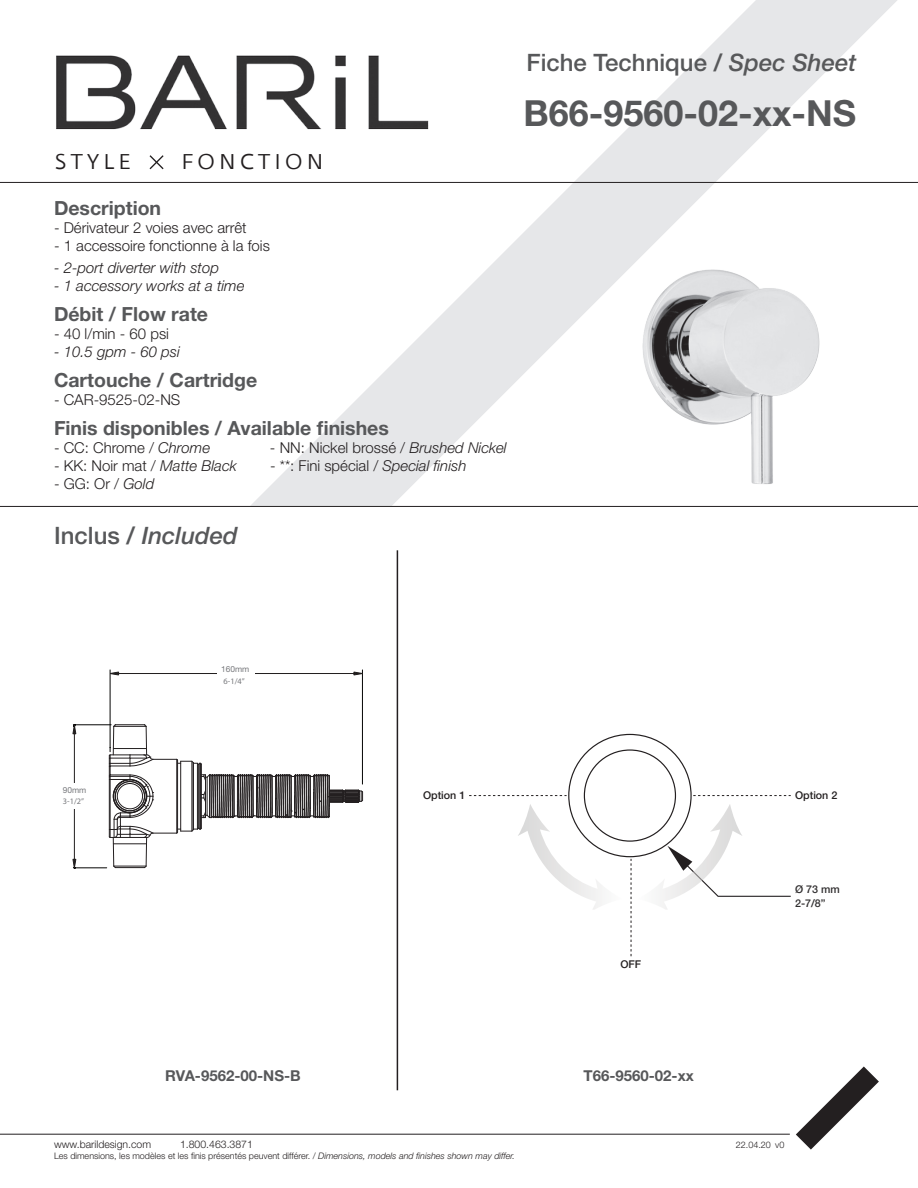
<style>
.page{position:relative;width:918px;height:1188px;background:#fff}
.page>*{position:absolute;margin:0;border:0;box-sizing:border-box;transform-origin:0 0}
.t1{font:700 36px "Helvetica Neue LT Std";color:#57585a}
.t2{font:500 24px "Helvetica Neue LT Std";color:#57585a}
.t3{font:italic 500 24px "Helvetica Neue LT Std";color:#57585a}
.t4{font:21.3px "Fedra Sans Greek Book TF";letter-spacing:.2em;color:#231f20}
.t5{font:700 19.5px "Helvetica Neue LT Std";color:#57585a}
.t6{font:300 15px "Helvetica Neue LT Std";color:#231f20}
.t7{font:italic 300 15px "Helvetica Neue LT Std";color:#231f20}
.t8{font:700 15px "Helvetica Neue LT Std";color:#57585a}
.t9{font:500 10.8px "Helvetica Neue LT Std";color:#231f20}
.t10{font:500 10.8px/14.1px "Helvetica Neue LT Std";color:#312f30}
.t11{font:300 10.5px "Helvetica Neue LT Std";color:#231f20}
.t12{font:300 9px "Helvetica Neue LT Std";color:#231f20}
.t13{font:italic 8.4px/11.9px "Helvetica Neue LT Std";color:#77787c}
.s1{font-style:italic}
.s2{font-style:normal}
</style>
<div class="page">
<svg style="left:250px;top:0;width:648px;height:506px"></svg>
<img style="left:54px;top:54px;width:378px;height:128px">
<svg style="left:148px;top:154px;width:17px;height:17px"></svg>
<hr style="left:0;top:182px;width:918px;height:1px;background:#231f20">
<hr style="left:0;top:506px;width:918px;height:1px;background:#231f20">
<hr style="left:0;top:1134px;width:790px;height:1px;background:#231f20">
<svg style="left:796px;top:1066px;width:83px;height:84px"></svg>
<img style="left:585px;top:214px;width:300px;height:293px">
<svg style="left:631px;top:859px;width:1px;height:97px"></svg>
<svg style="left:469px;top:795px;width:98px;height:1px"></svg>
<svg style="left:693px;top:795px;width:98px;height:1px"></svg>
<hr style="left:73px;top:867px;width:34px;height:1px;background:#050504">
<hr style="left:73px;top:724px;width:38px;height:1px;background:#050504">
<hr style="left:110px;top:670px;width:1px;height:78px;background:#050504">
<hr style="left:362px;top:670px;width:1px;height:114px;background:#050504">
<svg style="left:110px;top:672px;width:9px;height:4px"></svg>
<svg style="left:353px;top:672px;width:10px;height:4px"></svg>
<hr style="left:110px;top:673px;width:251px;height:1px;background:#211e1e">
<div style="left:217px;top:658px;width:38px;height:39px;background:#fff"></div>
<svg style="left:72px;top:724px;width:4px;height:10px"></svg>
<svg style="left:72px;top:859px;width:4px;height:9px"></svg>
<hr style="left:74px;top:725px;width:1px;height:142px;background:#211e1e">
<div style="left:58px;top:783px;width:33px;height:26px;background:#fff"></div>
<hr style="left:176px;top:759px;width:1px;height:74px;background:#231f20">
<hr style="left:109px;top:756px;width:1px;height:81px;background:#231f20">
<hr style="left:201px;top:764px;width:1px;height:64px;background:#231f20">
<hr style="left:200px;top:763px;width:1px;height:66px;background:#231f20">
<hr style="left:199px;top:763px;width:1px;height:66px;background:#231f20">
<hr style="left:198px;top:764px;width:1px;height:64px;background:#231f20">
<hr style="left:197px;top:763px;width:1px;height:66px;background:#231f20">
<hr style="left:192px;top:761px;width:1px;height:70px;background:#231f20">
<hr style="left:180px;top:761px;width:1px;height:70px;background:#231f20">
<hr style="left:177px;top:760px;width:1px;height:72px;background:#231f20">
<hr style="left:193px;top:762px;width:1px;height:68px;background:#231f20">
<svg style="left:108px;top:724px;width:94px;height:44px"></svg>
<svg style="left:108px;top:774px;width:256px;height:95px"></svg>
<hr style="left:397px;top:550px;width:1px;height:540px;background:#231f20">
<svg style="left:518px;top:804px;width:104px;height:105px"></svg>
<svg style="left:638px;top:804px;width:153px;height:105px"></svg>
<h2 class="t2" style="left:526px;top:48px;width:331px">Fiche Technique / <span class="s1">Spec Sheet</span></h2>
<h3 class="t4" style="left:55px;top:151px;width:77px">STYLE</h3>
<h3 class="t4" style="left:181px;top:151px;width:144px">FONCTION</h3>
<p class="t5" style="left:54px;top:196px;width:109px">Description</p>
<p class="t6" style="left:54px;top:218px;width:194px">- Dérivateur 2 voies avec arrêt</p>
<p class="t6" style="left:54px;top:236px;width:217px">- 1 accessoire fonctionne à la fois</p>
<p class="t7" style="left:54px;top:259px;width:167px">- 2-port diverter with stop</p>
<p class="t7" style="left:54px;top:277px;width:192px">- 1 accessory works at a time</p>
<p class="t5" style="left:54px;top:302px;width:156px">Débit / Flow rate</p>
<p class="t6" style="left:54px;top:325px;width:117px">- 40 l/min - 60 psi</p>
<p class="t7" style="left:54px;top:343px;width:127px">- 10.5 gpm - 60 psi</p>
<p class="t5" style="left:54px;top:368px;width:205px">Cartouche / Cartridge</p>
<p class="t6" style="left:54px;top:391px;width:128px">- CAR-9525-02-NS</p>
<p class="t5" style="left:54px;top:416px;width:336px">Finis disponibles / Available finishes</p>
<p class="t6" style="left:54px;top:439px;width:158px">- CC: Chrome / <span class="s1">Chrome</span></p>
<p class="t6" style="left:270px;top:439px;width:238px">- NN: Nickel brossé / <span class="s1">Brushed Nickel</span></p>
<p class="t6" style="left:54px;top:457px;width:184px">- KK: Noir mat / <span class="s1">Matte Black</span></p>
<p class="t6" style="left:270px;top:457px;width:198px">- **: Fini spécial / <span class="s1">Special finish</span></p>
<p class="t6" style="left:54px;top:475px;width:102px">- GG: Or / <span class="s1">Gold</span></p>
<p class="t3" style="left:54px;top:521px;width:185px"><span class="s2">Inclus /</span> Included</p>
<p class="t1" style="left:524px;top:91px;width:334px">B66-9560-02-xx-NS</p>
<p class="t13" style="left:221px;top:663px;width:30px"><span class="s2">160mm<br></span>6-1/4”</p>
<p class="t13" style="left:63px;top:784px;width:25px"><span class="s2">90mm<br></span>3-1/2”</p>
<p class="t9" style="left:423px;top:788px;width:44px">Option 1</p>
<p class="t9" style="left:795px;top:788px;width:44px">Option 2</p>
<p class="t9" style="left:620px;top:958px;width:22px">OFF</p>
<p class="t8" style="left:165px;top:1066px;width:137px">RVA-9562-00-NS-B</p>
<p class="t8" style="left:584px;top:1066px;width:112px">T66-9560-02-xx</p>
<p class="t10" style="left:795px;top:882px;width:46px">Ø 73 mm<br>2-7/8”</p>
<p class="t11" style="left:54px;top:1138px;width:99px">www.barildesign.com</p>
<p class="t11" style="left:180px;top:1138px;width:74px">1.800.463.3871</p>
<p class="t12" style="left:736px;top:1139px;width:37px">22.04.20</p>
<p class="t12" style="left:54px;top:1150px;width:463px">Les dimensions, les modèles et les finis présentés peuvent différer. / <span class="s1">Dimensions, models and finishes shown may differ.</span></p>
<p class="t12" style="left:775px;top:1140px;width:11px">v0</p>
</div>
